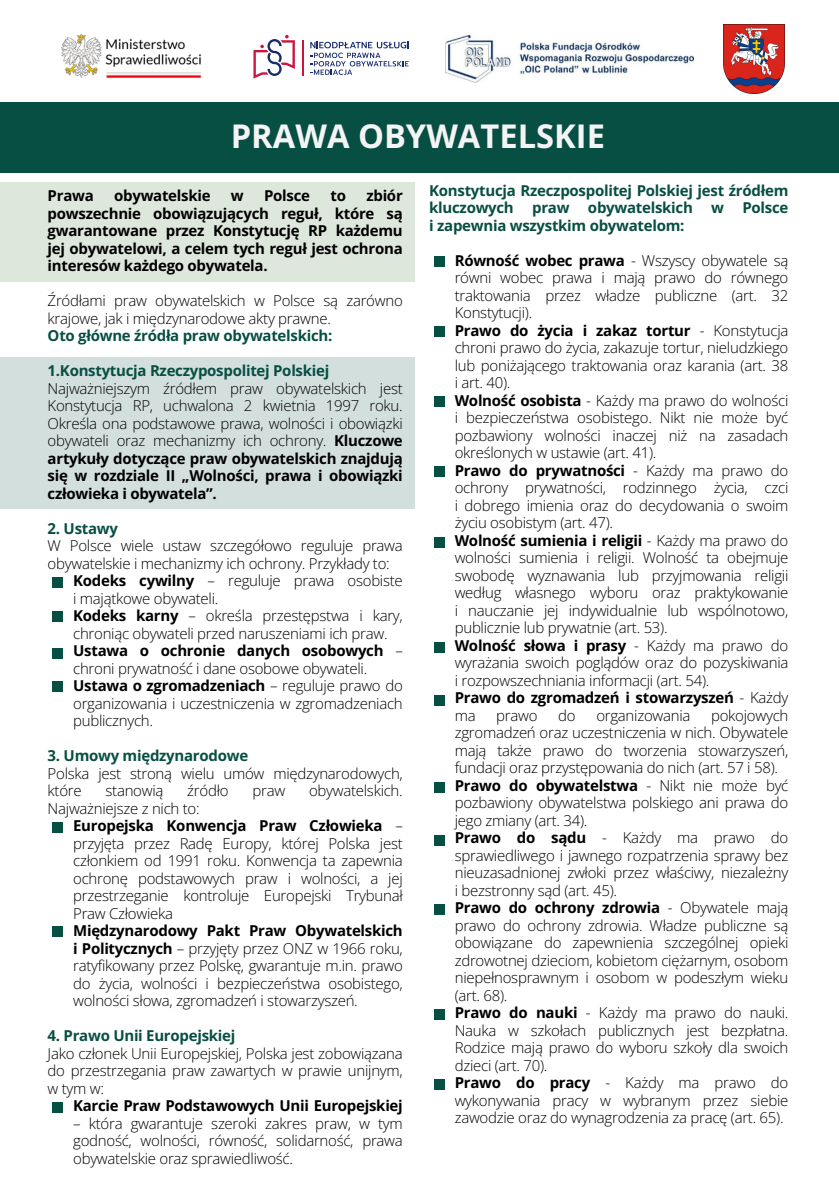
<style>
.page{position:relative;width:839px;height:1191px;background:#fff}
.page>*{position:absolute;margin:0;border:0;box-sizing:border-box;transform-origin:0 0}
.t1{font:700 32.6px "Open Sans";color:#f4f4f4}
.t2{font:300 15px/17.6px "Open Sans";letter-spacing:-.02em;color:#000;text-align:justify}
.t3{font:700 15px/17.6px "Open Sans";letter-spacing:-.02em;color:#000;text-align:justify}
.t4{font:700 15px/17.6px "Open Sans";letter-spacing:-.02em;color:#074e43;text-align:justify}
.s1{font-weight:700}
.s2{font-weight:300}
</style>
<div class="page">
<div style="left:0;top:102px;width:838px;height:71px;background:#074e43"></div>
<div style="left:0;top:182px;width:414px;height:99px;background:#dee7db"></div>
<div style="left:0;top:358px;width:414px;height:151px;background:#d3dfdd"></div>
<img style="left:61px;top:34px;width:141px;height:45px">
<svg style="left:253px;top:35px;width:42px;height:44px"></svg>
<hr style="left:302px;top:40px;width:1px;height:36px;background:#cd153f">
<svg style="left:310px;top:42px;width:98px;height:33px"></svg>
<img style="left:723px;top:25px;width:61px;height:69px">
<div style="left:433px;top:537px;width:11px;height:11px;background:#074e43"></div>
<div style="left:52px;top:577px;width:11px;height:11px;background:#074e43"></div>
<div style="left:52px;top:611px;width:11px;height:11px;background:#074e43"></div>
<div style="left:52px;top:648px;width:11px;height:11px;background:#074e43"></div>
<div style="left:52px;top:822px;width:11px;height:11px;background:#074e43"></div>
<div style="left:52px;top:926px;width:11px;height:11px;background:#074e43"></div>
<div style="left:52px;top:1102px;width:11px;height:11px;background:#074e43"></div>
<div style="left:433px;top:466px;width:11px;height:11px;background:#074e43"></div>
<img style="left:445px;top:36px;width:248px;height:46px">
<div style="left:52px;top:681px;width:11px;height:11px;background:#074e43"></div>
<div style="left:433px;top:256px;width:11px;height:11px;background:#074e43"></div>
<div style="left:433px;top:326px;width:11px;height:11px;background:#074e43"></div>
<div style="left:433px;top:396px;width:11px;height:11px;background:#074e43"></div>
<div style="left:433px;top:642px;width:11px;height:11px;background:#074e43"></div>
<div style="left:433px;top:695px;width:11px;height:11px;background:#074e43"></div>
<div style="left:433px;top:782px;width:11px;height:11px;background:#074e43"></div>
<div style="left:433px;top:835px;width:11px;height:11px;background:#074e43"></div>
<div style="left:433px;top:904px;width:11px;height:11px;background:#074e43"></div>
<div style="left:433px;top:1009px;width:11px;height:11px;background:#074e43"></div>
<div style="left:433px;top:1079px;width:11px;height:11px;background:#074e43"></div>
<p class="t1" style="left:231px;top:113px;width:375px">PRAWA OBYWATELSKIE</p>
<p class="t3" style="left:48px;top:187px;width:356px;text-indent:319px">zbiór powszechnie obowiązujących reguł, które są gwarantowane przez Konstytucję RP każdemu jej obywatelowi, a celem tych reguł jest ochrona interesów każdego obywatela.</p>
<p class="t2" style="left:48px;top:292px;width:356px">Źródłami praw obywatelskich w Polsce są zarówno krajowe, jak i międzynarodowe akty prawne.</p>
<p class="t4" style="left:48px;top:327px;width:286px">Oto główne źródła praw obywatelskich:</p>
<h1 class="t4" style="left:48px;top:362px;width:283px">1.Konstytucja Rzeczypospolitej Polskiej</h1>
<h2 class="t2" style="left:48px;top:379px;width:356px">Najważniejszym źródłem praw obywatelskich jest Konstytucja RP, uchwalona 2 kwietnia 1997 roku.<br>Określa ona podstawowe prawa, wolności i obowiązki obywateli oraz mechanizmy ich ochrony. <span class="s1">Kluczowe artykuły dotyczące praw obywatelskich znajdują się w rozdziale II „Wolności, prawa i obowiązki człowieka i obywatela”.</span></h2>
<p class="t4" style="left:48px;top:519px;width:72px">2. Ustawy</p>
<p class="t2" style="left:48px;top:537px;width:356px">W Polsce wiele ustaw szczegółowo reguluje prawa obywatelskie i mechanizmy ich ochrony. Przykłady to:</p>
<p class="t2" style="left:73px;top:572px;width:331px"><span class="s1">Kodeks cywilny</span> – reguluje prawa osobiste i majątkowe obywateli.</p>
<p class="t2" style="left:73px;top:607px;width:331px"><span class="s1">Kodeks karny</span> – określa przestępstwa i kary, chroniąc obywateli przed naruszeniami ich praw.</p>
<p class="t2" style="left:73px;top:642px;width:331px"><span class="s1">Ustawa o ochronie danych osobowych</span> – chroni prywatność i dane osobowe obywateli.</p>
<p class="t2" style="left:73px;top:677px;width:331px"><span class="s1">Ustawa o zgromadzeniach</span> – reguluje prawo do organizowania i uczestniczenia w zgromadzeniach publicznych.</p>
<p class="t4" style="left:48px;top:747px;width:202px">3. Umowy międzynarodowe</p>
<p class="t2" style="left:48px;top:764px;width:356px">Polska jest stroną wielu umów międzynarodowych, które</p>
<p class="t3" style="left:48px;top:187px;width:48px">Prawa</p>
<p class="t3" style="left:114px;top:187px;width:98px">obywatelskie</p>
<p class="t3" style="left:231px;top:187px;width:14px">w</p>
<p class="t3" style="left:264px;top:187px;width:47px">Polsce</p>
<p class="t3" style="left:330px;top:187px;width:17px">to</p>
<p class="t2" style="left:106px;top:782px;width:59px">stanowią</p>
<p class="t2" style="left:187px;top:782px;width:43px">źródło</p>
<p class="t2" style="left:252px;top:782px;width:34px">praw</p>
<p class="t2" style="left:309px;top:782px;width:95px">obywatelskich.</p>
<p class="t2" style="left:48px;top:799px;width:153px">Najważniejsze z nich to:</p>
<p class="t2" style="left:73px;top:817px;width:331px"><span class="s1">Europejska Konwencja Praw Człowieka</span> – przyjęta przez Radę Europy, której Polska jest członkiem od 1991 roku. Konwencja ta zapewnia ochronę podstawowych praw i wolności, a jej przestrzeganie kontroluje Europejski Trybunał Praw Człowieka</p>
<p class="t2" style="left:73px;top:922px;width:331px"><span class="s1">Międzynarodowy Pakt Praw Obywatelskich i Politycznych</span> – przyjęty przez ONZ w 1966 roku, ratyfikowany przez Polskę, gwarantuje m.in. prawo do życia, wolności i bezpieczeństwa osobistego, wolności słowa, zgromadzeń i stowarzyszeń.</p>
<p class="t4" style="left:48px;top:1027px;width:189px">4. Prawo Unii Europejskiej</p>
<p class="t2" style="left:48px;top:1044px;width:356px">Jako członek Unii Europejskiej, Polska jest zobowiązana do przestrzegania praw zawartych w prawie unijnym, w tym w:</p>
<h2 class="t3" style="left:73px;top:1097px;width:331px">Karcie Praw Podstawowych Unii Europejskiej</h2>
<h2 class="t2" style="left:73px;top:1114px;width:331px">– która gwarantuje szeroki zakres praw, w tym godność, wolności, równość, solidarność, prawa obywatelskie oraz sprawiedliwość.</h2>
<p class="t4" style="left:429px;top:181px;width:360px">Konstytucja Rzeczpospolitej Polskiej jest źródłem kluczowych praw obywatelskich w Polsce i zapewnia wszystkim obywatelom:</p>
<p class="t2" style="left:454px;top:251px;width:335px"><span class="s1">Równość wobec prawa</span> - Wszyscy obywatele są równi wobec prawa i mają prawo do równego traktowania przez władze publiczne (art. 32<br>Konstytucji).</p>
<p class="t2" style="left:454px;top:321px;width:335px"><span class="s1">Prawo do życia i zakaz tortur</span> - Konstytucja chroni prawo do życia, zakazuje tortur, nieludzkiego lub poniżającego traktowania oraz karania (art. 38 i art. 40).</p>
<p class="t2" style="left:454px;top:391px;width:335px"><span class="s1">Wolność osobista</span> - Każdy ma prawo do wolności i bezpieczeństwa osobistego. Nikt nie może być pozbawiony wolności inaczej niż na zasadach określonych w ustawie (art. 41).</p>
<p class="t2" style="left:454px;top:461px;width:335px"><span class="s1">Prawo do prywatności</span> - Każdy ma prawo do ochrony prywatności, rodzinnego życia, czci i dobrego imienia oraz do decydowania o swoim życiu osobistym (art. 47).</p>
<p class="t2" style="left:454px;top:531px;width:335px"><span class="s1">Wolność sumienia i religii</span> - Każdy ma prawo do wolności sumienia i religii. Wolność ta obejmuje swobodę wyznawania lub przyjmowania religii według własnego wyboru oraz praktykowanie i nauczanie jej indywidualnie lub wspólnotowo, publicznie lub prywatnie (art. 53).</p>
<p class="t2" style="left:454px;top:636px;width:335px"><span class="s1">Wolność słowa i prasy</span> - Każdy ma prawo do wyrażania swoich poglądów oraz do pozyskiwania i rozpowszechniania informacji (art. 54).</p>
<p class="t3" style="left:454px;top:689px;width:335px">Prawo do zgromadzeń i stowarzyszeń <span class="s2">- Każdy ma</span></p>
<p class="t2" style="left:454px;top:706px;width:335px;text-indent:256px">pokojowych zgromadzeń oraz uczestniczenia w nich. Obywatele mają także prawo do tworzenia stowarzyszeń, fundacji oraz przystępowania do nich (art. 57 i 58).</p>
<p class="t2" style="left:454px;top:776px;width:335px"><span class="s1">Prawo do obywatelstwa</span> - Nikt nie może być pozbawiony obywatelstwa polskiego ani prawa do jego zmiany (art. 34).</p>
<p class="t2" style="left:454px;top:829px;width:335px"><span class="s1">Prawo do sądu</span> - Każdy ma prawo do sprawiedliwego i jawnego rozpatrzenia sprawy bez nieuzasadnionej zwłoki przez właściwy, niezależny i bezstronny sąd (art. 45).</p>
<p class="t2" style="left:454px;top:899px;width:335px"><span class="s1">Prawo do ochrony zdrowia</span> - Obywatele mają prawo do ochrony zdrowia. Władze publiczne są obowiązane do zapewnienia szczególnej opieki zdrowotnej dzieciom, kobietom ciężarnym, osobom niepełnosprawnym i osobom w podeszłym wieku (art. 68).</p>
<p class="t2" style="left:454px;top:1004px;width:335px"><span class="s1">Prawo do nauki</span> - Każdy ma prawo do nauki.<br>Nauka w szkołach publicznych jest bezpłatna.<br>Rodzice mają prawo do wyboru szkoły dla swoich dzieci (art. 70).</p>
<p class="t2" style="left:454px;top:1074px;width:335px"><span class="s1">Prawo do pracy</span> - Każdy ma prawo do wykonywania pracy w wybranym przez siebie zawodzie oraz do wynagrodzenia za pracę (art. 65).</p>
<p class="t2" style="left:496px;top:706px;width:43px">prawo</p>
<p class="t2" style="left:558px;top:706px;width:19px">do</p>
<p class="t2" style="left:596px;top:706px;width:96px">organizowania</p>
</div>
